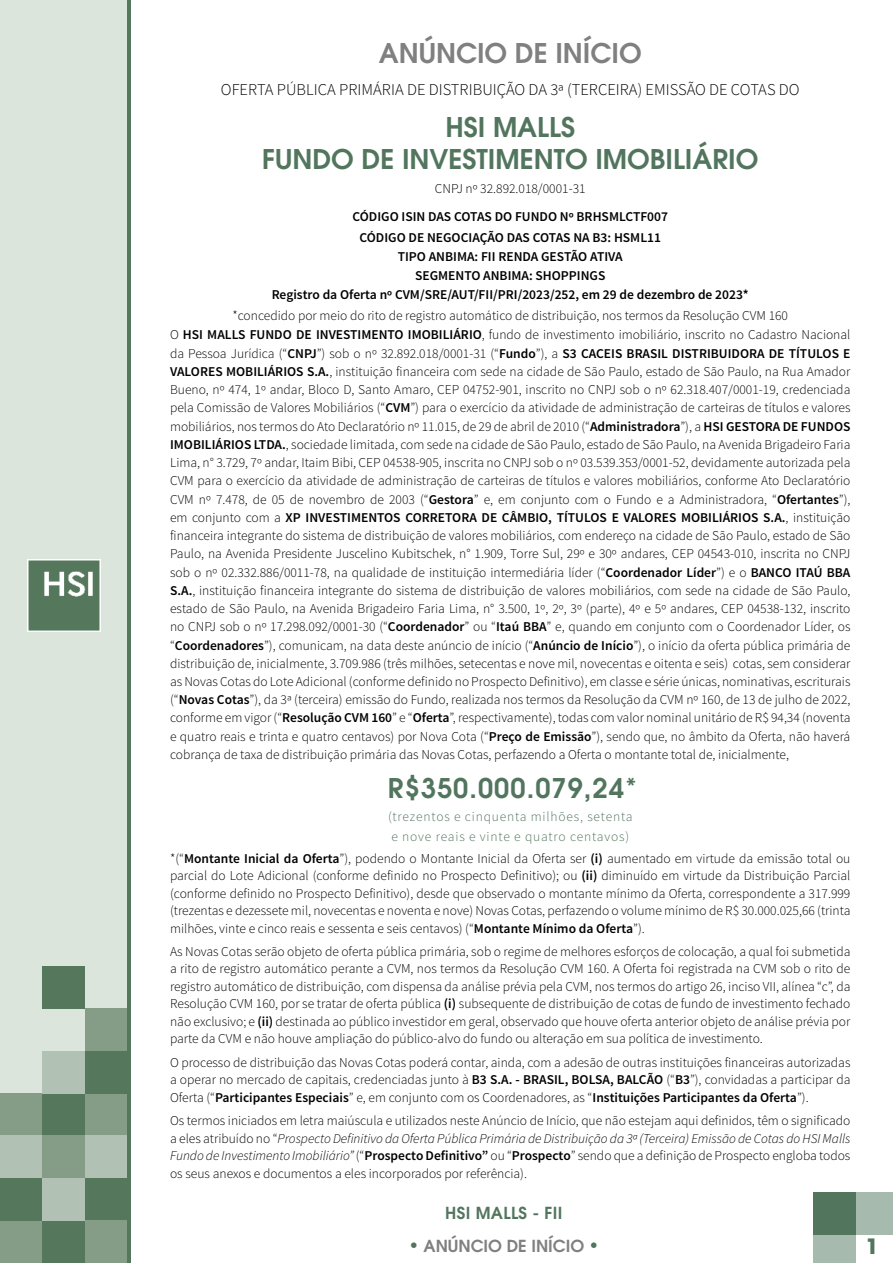
<style>
.page{position:relative;width:893px;height:1263px;background:#fff}
.page>*{position:absolute;margin:0;border:0;box-sizing:border-box;transform-origin:0 0}
.t1{font:600 27px/32.7px "ITC Avant Garde Pro";color:#52755e;text-align:center}
.t2{font:600 27px "ITC Avant Garde Pro";letter-spacing:.04em;color:#52755e}
.t3{font:600 27px "ITC Avant Garde Pro";color:#808080}
.t4{font:700 21px "ITC Avant Garde Pro";color:#52755e}
.t5{font:300 16.5px "Source Sans Pro";color:#000}
.t6{font:600 16.5px "ITC Avant Garde Pro";color:#808080}
.t7{font:600 16.5px "ITC Avant Garde Pro";letter-spacing:.02em;color:#52755e}
.t8{font:300 13.5px/18.3px "Source Sans Pro";color:#000;text-align:justify}
.t9{font:600 13.5px/19.2px "Source Sans Pro";color:#000;text-align:center}
.t10{font:300 13.5px/19.2px "Source Sans Pro";letter-spacing:.06em;color:#52755e}
.s1{font-weight:600}
.s2{font-style:italic}
.s3{font-size:18px;color:#52755e}
</style>
<div class="page">
<div style="left:813px;top:1192px;width:43px;height:43px;background:#52755e"></div>
<div style="left:813px;top:1235px;width:43px;height:28px;background:#a6baad"></div>
<div style="left:856px;top:1192px;width:37px;height:43px;background:#a6baad"></div>
<div style="left:0;top:0;width:128px;height:1263px;background:#dce5dc"></div>
<div style="left:0;top:1093px;width:43px;height:43px;background:#859c87"></div>
<div style="left:42px;top:1093px;width:43px;height:43px;background:#55775c"></div>
<div style="left:85px;top:1093px;width:42px;height:43px;background:#859c87"></div>
<div style="left:42px;top:1051px;width:43px;height:42px;background:#b1c1b3"></div>
<div style="left:85px;top:1051px;width:42px;height:42px;background:#55775c"></div>
<div style="left:85px;top:1008px;width:42px;height:43px;background:#859c87"></div>
<div style="left:42px;top:966px;width:43px;height:42px;background:#55775c"></div>
<div style="left:0;top:1220px;width:42px;height:43px;background:#859c87"></div>
<div style="left:42px;top:1220px;width:43px;height:43px;background:#55775c"></div>
<div style="left:0;top:1178px;width:42px;height:42px;background:#55775c"></div>
<div style="left:42px;top:1178px;width:43px;height:42px;background:#b1c1b3"></div>
<div style="left:0;top:1136px;width:42px;height:42px;background:#b1c1b3"></div>
<div style="left:42px;top:1136px;width:43px;height:42px;background:#859c87"></div>
<div style="left:85px;top:1136px;width:42px;height:42px;background:#b1c1b3"></div>
<div style="left:85px;top:1178px;width:42px;height:42px;background:#55775c"></div>
<div style="left:85px;top:1220px;width:42px;height:43px;background:#859c87"></div>
<hr style="left:127px;top:0;width:4px;height:1263px;background:#55775c">
<img style="left:27px;top:559px;width:73px;height:72px">
<h1 class="t3" style="left:379px;top:35px;width:264px">ANÚNCIO DE INÍCIO</h1>
<p class="t5" style="left:221px;top:79px;width:580px">OFERTA PÚBLICA PRIMÁRIA DE DISTRIBUIÇÃO DA 3ª (TERCEIRA) EMISSÃO DE COTAS DO</p>
<h1 class="t1" style="left:262px;top:110px;width:498px">HSI MALLS<br>FUNDO DE INVESTIMENTO IMOBILIÁRIO</h1>
<p class="t8" style="left:435px;top:179px;width:152px">CNPJ nº 32.892.018/0001-31</p>
<p class="t9" style="left:352px;top:206px;width:317px;line-height:20.7px">CÓDIGO ISIN DAS COTAS DO FUNDO Nº BRHSMLCTF007<br>CÓDIGO DE NEGOCIAÇÃO DAS COTAS NA B3: HSML11</p>
<p class="t9" style="left:272px;top:247px;width:479px">TIPO ANBIMA: FII RENDA GESTÃO ATIVA<br>SEGMENTO ANBIMA: SHOPPINGS<br>Registro da Oferta nº CVM/SRE/AUT/FII/PRI/2023/252, em 29 de dezembro de 2023*</p>
<p class="t8" style="left:170px;top:305px;width:682px;line-height:19.8px;text-align:center">*concedido por meio do rito de registro automático de distribuição, nos termos da Resolução CVM 160<br>O <span class="s1">HSI MALLS FUNDO DE INVESTIMENTO IMOBILIÁRIO</span>, fundo de investimento imobiliário, inscrito no Cadastro Nacional</p>
<p class="t8" style="left:170px;top:344px;width:682px">da Pessoa Jurídica (“<span class="s1">CNPJ</span>”) sob o nº 32.892.018/0001-31 (“<span class="s1">Fundo</span>”), a <span class="s1">S3 CACEIS BRASIL DISTRIBUIDORA DE TÍTULOS E VALORES MOBILIÁRIOS S.A.</span>, instituição financeira com sede na cidade de São Paulo, estado de São Paulo, na Rua Amador Bueno, nº 474, 1º andar, Bloco D, Santo Amaro, CEP 04752-901, inscrito no CNPJ sob o nº 62.318.407/0001-19, credenciada pela Comissão de Valores Mobiliários (“<span class="s1">CVM</span>”) para o exercício da atividade de administração de carteiras de títulos e valores mobiliários, nos termos do Ato Declaratório nº 11.015, de 29 de abril de 2010 (“<span class="s1">Administradora</span>”), a <span class="s1">HSI GESTORA DE FUNDOS IMOBILIÁRIOS LTDA.</span>, sociedade limitada, com sede na cidade de São Paulo, estado de São Paulo, na Avenida Brigadeiro Faria Lima, n° 3.729, 7º andar, Itaim Bibi, CEP 04538-905, inscrita no CNPJ sob o nº 03.539.353/0001-52, devidamente autorizada pela CVM para o exercício da atividade de administração de carteiras de títulos e valores mobiliários, conforme Ato Declaratório CVM nº 7.478, de 05 de novembro de 2003 (“<span class="s1">Gestora</span>” e, em conjunto com o Fundo e a Administradora, “<span class="s1">Ofertantes</span>”), em conjunto com a <span class="s1">XP INVESTIMENTOS CORRETORA DE CÂMBIO, TÍTULOS E VALORES MOBILIÁRIOS S.A.</span>, instituição financeira integrante do sistema de distribuição de valores mobiliários, com endereço na cidade de São Paulo, estado de São Paulo, na Avenida Presidente Juscelino Kubitschek, n° 1.909, Torre Sul, 29º e 30º andares, CEP 04543-010, inscrita no CNPJ sob o nº 02.332.886/0011-78, na qualidade de instituição intermediária líder (“<span class="s1">Coordenador Líder</span>”) e o <span class="s1">BANCO ITAÚ BBA S.A.</span>, instituição financeira integrante do sistema de distribuição de valores mobiliários, com sede na cidade de São Paulo, estado de São Paulo, na Avenida Brigadeiro Faria Lima, n° 3.500, 1º, 2º, 3º (parte), 4º e 5º andares, CEP 04538-132, inscrito no CNPJ sob o nº 17.298.092/0001-30 (“<span class="s1">Coordenador</span>” ou “<span class="s1">Itaú BBA</span>” e, quando em conjunto com o Coordenador Líder, os “<span class="s1">Coordenadores</span>”), comunicam, na data deste anúncio de início (“<span class="s1">Anúncio de Início</span>”), o início da oferta pública primária de distribuição de, inicialmente, 3.709.986 (três milhões, setecentas e nove mil, novecentas e oitenta e seis) cotas, sem considerar as Novas Cotas do Lote Adicional (conforme definido no Prospecto Definitivo), em classe e série únicas, nominativas, escriturais (“<span class="s1">Novas Cotas</span>”), da 3ª (terceira) emissão do Fundo, realizada nos termos da Resolução da CVM nº 160, de 13 de julho de 2022, conforme em vigor (“<span class="s1">Resolução CVM 160</span>” e “<span class="s1">Oferta</span>”, respectivamente), todas com valor nominal unitário de R$ 94,34 (noventa e quatro reais e trinta e quatro centavos) por Nova Cota (“<span class="s1">Preço de Emissão</span>”), sendo que, no âmbito da Oferta, não haverá cobrança de taxa de distribuição primária das Novas Cotas, perfazendo a Oferta o montante total de, inicialmente,</p>
<h1 class="t2" style="left:388px;top:770px;width:250px">R$350.000.079,24*</h1>
<p class="t10" style="left:388px;top:807px;width:246px">(trezentos e cinquenta milhões, setenta e nove reais e vinte e quatro centavos)</p>
<p class="t8" style="left:170px;top:849px;width:682px;line-height:17.5px">*(“<span class="s1">Montante Inicial da Oferta</span>”), podendo o Montante Inicial da Oferta ser <span class="s1">(i)</span> aumentado em virtude da emissão total ou parcial do Lote Adicional (conforme definido no Prospecto Definitivo); ou <span class="s1">(ii)</span> diminuído em virtude da Distribuição Parcial (conforme definido no Prospecto Definitivo), desde que observado o montante mínimo da Oferta, correspondente a 317.999 (trezentas e dezessete mil, novecentas e noventa e nove) Novas Cotas, perfazendo o volume mínimo de R$ 30.000.025,66 (trinta milhões, vinte e cinco reais e sessenta e seis centavos) (“<span class="s1">Montante Mínimo da Oferta</span>”).</p>
<p class="t8" style="left:170px;top:943px;width:682px;line-height:17.5px">As Novas Cotas serão objeto de oferta pública primária, sob o regime de melhores esforços de colocação, a qual foi submetida a rito de registro automático perante a CVM, nos termos da Resolução CVM 160. A Oferta foi registrada na CVM sob o rito de registro automático de distribuição, com dispensa da análise prévia pela CVM, nos termos do artigo 26, inciso VII, alínea “c”, da Resolução CVM 160, por se tratar de oferta pública <span class="s1">(i)</span> subsequente de distribuição de cotas de fundo de investimento fechado não exclusivo; e <span class="s1">(ii)</span> destinada ao público investidor em geral, observado que houve oferta anterior objeto de análise prévia por parte da CVM e não houve ampliação do público-alvo do fundo ou alteração em sua política de investimento.</p>
<p class="t8" style="left:170px;top:1054px;width:682px;line-height:17.5px">O processo de distribuição das Novas Cotas poderá contar, ainda, com a adesão de outras instituições financeiras autorizadas a operar no mercado de capitais, credenciadas junto à <span class="s1">B3 S.A. - BRASIL, BOLSA, BALCÃO</span> (“<span class="s1">B3</span>”), convidadas a participar da Oferta (“<span class="s1">Participantes Especiais</span>” e, em conjunto com os Coordenadores, as “<span class="s1">Instituições Participantes da Oferta</span>”).</p>
<p class="t8" style="left:170px;top:1112px;width:682px;line-height:17.5px">Os termos iniciados em letra maiúscula e utilizados neste Anúncio de Início, que não estejam aqui definidos, têm o significado a eles atribuído no “<span class="s2">Prospecto Definitivo da Oferta Pública Primária de Distribuição da 3ª (Terceira) Emissão de Cotas do HSI Malls Fundo de Investimento Imobiliário”</span> (“<span class="s1">Prospecto Definitivo”</span> ou “<span class="s1">Prospecto</span>” sendo que a definição de Prospecto engloba todos os seus anexos e documentos a eles incorporados por referência).</p>
<p class="t7" style="left:445px;top:1202px;width:119px">HSI MALLS - FII</p>
<p class="t6" style="left:409px;top:1235px;width:192px"><span class="s3">•</span> ANÚNCIO DE INÍCIO <span class="s3">•</span></p>
<h2 class="t4" style="left:866px;top:1232px;width:14px">1</h2>
</div>
